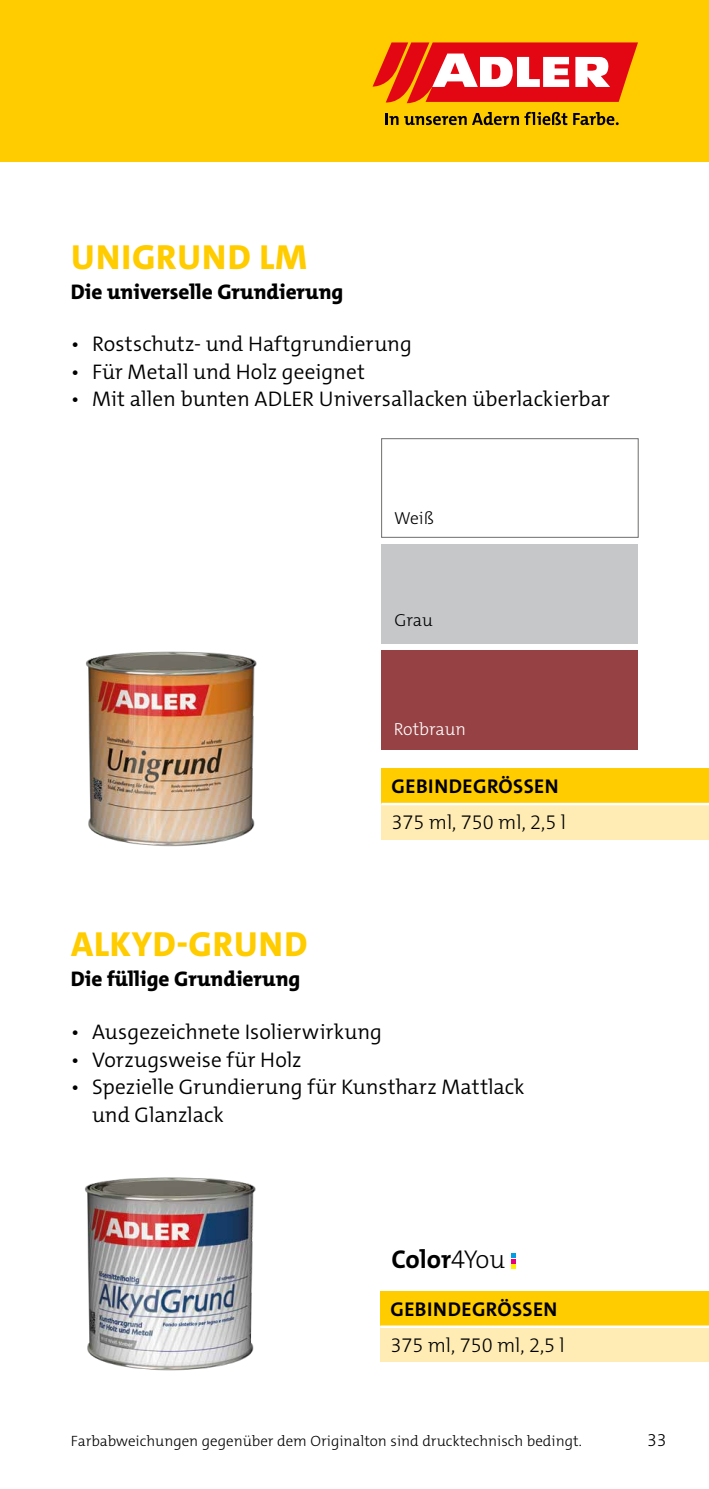
<style>
.page{position:relative;width:709px;height:1489px;background:#fff}
.page>*{position:absolute;margin:0;border:0;box-sizing:border-box;transform-origin:0 0}
.t1{font:800 35px "The Mix C4 s";letter-spacing:.025em;color:#fc0}
.t2{font:700 25.75px "The Mix C4 s";color:#000}
.t3{font:300 21.25px/27.5px "The Mix C4 s";color:#000}
.t4{font:800 21.25px "The Mix C4 s";color:#000}
.t5{font:300 20px "The Mix C4 s";color:#000}
.t6{font:700 20px "The Mix C4 s";letter-spacing:.02em;color:#000}
.t7{font:300 17.5px "The Mix C4 s";color:#000}
.t8{font:300 17.5px "The Mix C4 s";color:#fff}
.t9{font:300 15px "The Mix C4 s";color:#000}
.s1{font-weight:300}
</style>
<div class="page">
<div style="left:381px;top:438px;width:257px;height:99px;background:#fff;border:1px solid #6d6d6c"></div>
<div style="left:381px;top:544px;width:257px;height:99px;background:#c5c7c9"></div>
<div style="left:381px;top:650px;width:257px;height:99px;background:#964244"></div>
<img style="left:85px;top:1177px;width:171px;height:194px">
<div style="left:0;top:0;width:709px;height:161px;background:#fc0"></div>
<svg style="left:386px;top:113px;width:12px;height:12px"></svg>
<svg style="left:404px;top:112px;width:163px;height:13px"></svg>
<svg style="left:573px;top:112px;width:45px;height:13px"></svg>
<svg style="left:372px;top:42px;width:266px;height:61px"></svg>
<img style="left:86px;top:651px;width:171px;height:196px">
<div style="left:381px;top:768px;width:328px;height:36px;background:#fc0"></div>
<div style="left:381px;top:804px;width:328px;height:35px;background:#feecb4"></div>
<hr style="left:381px;top:802px;width:328px;height:3px;background:#fff">
<div style="left:380px;top:1291px;width:329px;height:35px;background:#fc0"></div>
<div style="left:380px;top:1326px;width:329px;height:35px;background:#feecb4"></div>
<hr style="left:380px;top:1325px;width:329px;height:2px;background:#fff">
<svg style="left:511px;top:1253px;width:5px;height:15px"></svg>
<h1 class="t1" style="left:71px;top:234px;width:237px">UNIGRUND LM</h1>
<p class="t4" style="left:71px;top:278px;width:274px">Die universelle Grundierung</p>
<p class="t3" style="left:71px;top:330px;width:342px">• Rostschutz- und Haftgrundierung</p>
<p class="t3" style="left:71px;top:358px;width:295px">• Für Metall und Holz geeignet</p>
<p class="t3" style="left:71px;top:385px;width:540px">• Mit allen bunten ADLER Universallacken überlackierbar</p>
<p class="t7" style="left:394px;top:507px;width:41px">Weiß</p>
<p class="t7" style="left:394px;top:609px;width:40px">Grau</p>
<p class="t8" style="left:394px;top:718px;width:73px">Rotbraun</p>
<p class="t6" style="left:391px;top:773px;width:168px">GEBINDEGRÖSSEN</p>
<p class="t5" style="left:391px;top:809px;width:176px">375 ml, 750 ml, 2,5 l</p>
<h1 class="t1" style="left:71px;top:922px;width:238px">ALKYD-GRUND</h1>
<p class="t4" style="left:71px;top:965px;width:231px">Die füllige Grundierung</p>
<p class="t3" style="left:71px;top:1018px;width:313px">• Ausgezeichnete Isolierwirkung</p>
<p class="t3" style="left:71px;top:1045px;width:232px">• Vorzugsweise für Holz</p>
<p class="t3" style="left:92px;top:1073px;width:434px;text-indent:-21px">• Spezielle Grundierung für Kunstharz Mattlack und Glanzlack</p>
<p class="t2" style="left:391px;top:1243px;width:115px">Color<span class="s1">4You</span></p>
<p class="t6" style="left:390px;top:1296px;width:168px">GEBINDEGRÖSSEN</p>
<p class="t5" style="left:390px;top:1331px;width:176px">375 ml, 750 ml, 2,5 l</p>
<p class="t9" style="left:71px;top:1431px;width:512px">Farbabweichungen gegenüber dem Originalton sind drucktechnisch bedingt.</p>
<p class="t7" style="left:647px;top:1429px;width:21px">33</p>
</div>
